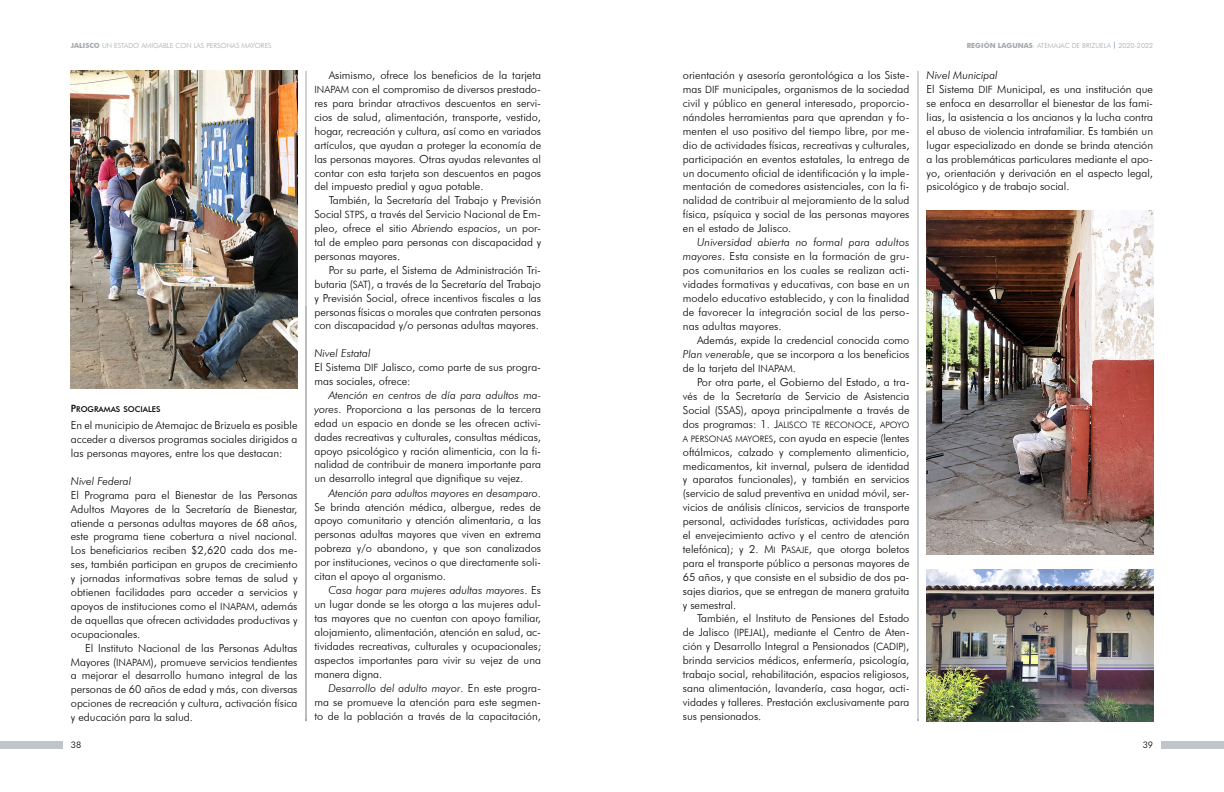
<style>
.page{position:relative;width:1224px;height:792px;background:#fff}
.page>*{position:absolute;margin:0;border:0;box-sizing:border-box;transform-origin:0 0}
.t1{font:300 11px/13.9px "Futura BT";color:#000;text-align:justify}
.t2{font:italic 300 11px "Futura BT";color:#000}
.t3{font:300 9px "Futura BT";color:#000}
.t4{font:8.8px "Futura BT Light SC800";color:#000}
.t5{font:8px "Futura BT Medium SC800";color:#000}
.t6{font:300 7px "Futura BT";color:#a0a9ad}
.s1{font-weight:700}
.s2{color:#17428b}
.s3{font-size:10px}
.s4{font-style:italic}
.s5{font-family:"Futura BT";font-weight:300;font-size:11px}
.s6{font-size:11px}
.s7{font-family:"Futura BT Light SC800";font-weight:400;font-size:8.8px}
.s8{font-family:"Futura BT Light SC800";font-weight:400}
</style>
<div class="page">
<div style="left:0;top:741px;width:63px;height:7px;background:#bfc5c8"></div>
<div style="left:1161px;top:741px;width:63px;height:7px;background:#bfc5c8"></div>
<hr style="left:306px;top:71px;width:1px;height:649px;background:#a0a9ad">
<hr style="left:918px;top:71px;width:1px;height:649px;background:#a0a9ad">
<img style="left:927px;top:569px;width:226px;height:152px">
<img style="left:71px;top:71px;width:226px;height:318px">
<img style="left:927px;top:211px;width:226px;height:343px">
<p class="t6" style="left:71px;top:41px;width:202px"><span class="s1">JALISCO</span> UN ESTADO AMIGABLE CON LAS PERSONAS MAYORES</p>
<p class="t6" style="left:967px;top:41px;width:188px"><span class="s1">REGIÓN LAGUNAS</span>: ATEMAJAC DE BRIZUELA <span class="s2">|</span> 2020-2022</p>
<p class="t5" style="left:71px;top:405px;width:91px"><span class="s3">P</span>ROGRAMAS SOCIALES</p>
<p class="t1" style="left:71px;top:418px;width:228px">En el municipio de Atemajac de Brizuela es posible acceder a diversos programas sociales dirigidos a las personas mayores, entre los que destacan:</p>
<p class="t2" style="left:71px;top:474px;width:62px">Nivel Federal</p>
<p class="t1" style="left:71px;top:488px;width:228px">El Programa para el Bienestar de las Personas Adultos Mayores de la Secretaría de Bienestar, atiende a personas adultas mayores de 68 años, este programa tiene cobertura a nivel nacional.<br>Los beneficiarios reciben $2,620 cada dos me&shy;ses, también participan en grupos de crecimiento y jornadas informativas sobre temas de salud y obtienen facilidades para acceder a servicios y apoyos de instituciones como el <span class="s3">INAPAM</span>, además de aquellas que ofrecen actividades productivas y ocupacionales.</p>
<p class="t1" style="left:71px;top:641px;width:228px;text-indent:14px">El Instituto Nacional de las Personas Adultas Mayores (<span class="s3">INAPAM</span>), promueve servicios tendientes a mejorar el desarrollo humano integral de las personas de 60 años de edad y más, con diversas opciones de recreación y cultura, activación física y educación para la salud.</p>
<p class="t1" style="left:315px;top:68px;width:228px;text-indent:14px">Asimismo, ofrece los beneficios de la tarjeta <span class="s3">INAPAM</span> con el compromiso de diversos prestado&shy;res para brindar atractivos descuentos en servi&shy;cios de salud, alimentación, transporte, vestido, hogar, recreación y cultura, así como en variados artículos, que ayudan a proteger la economía de las personas mayores. Otras ayudas relevantes al contar con esta tarjeta son descuentos en pagos del impuesto predial y agua potable.</p>
<p class="t1" style="left:315px;top:193px;width:228px;text-indent:14px">También, la Secretaría del Trabajo y Previsión Social <span class="s3">STPS</span>, a través del Servicio Nacional de Em&shy;pleo, ofrece el sitio <span class="s4">Abriendo espacios</span>, un por&shy;tal de empleo para personas con discapacidad y personas mayores.</p>
<p class="t1" style="left:315px;top:263px;width:228px;text-indent:14px">Por su parte, el Sistema de Administración Tri&shy;butaria (<span class="s3">SAT</span>), a través de la Secretaría del Trabajo y Previsión Social, ofrece incentivos fiscales a las personas físicas o morales que contraten personas con discapacidad y/o personas adultas mayores.</p>
<p class="t1" style="left:315px;top:346px;width:228px;text-align:left"><span class="s4">Nivel Estatal<br></span>El Sistema <span class="s3">DIF</span> Jalisco, como parte de sus progra&shy;mas sociales, ofrece:</p>
<p class="t1" style="left:315px;top:388px;width:228px;text-indent:14px"><span class="s4">Atención en centros de día para adultos ma&shy;yores</span>. Proporciona a las personas de la tercera edad un espacio en donde se les ofrecen activi&shy;dades recreativas y culturales, consultas médicas, apoyo psicológico y ración alimenticia, con la fi&shy;nalidad de contribuir de manera importante para un desarrollo integral que dignifique su vejez.</p>
<p class="t1" style="left:314px;top:486px;width:228px;text-indent:14px"><span class="s4">Atención para adultos mayores en desamparo</span>.<br>Se brinda atención médica, albergue, redes de apoyo comunitario y atención alimentaria, a las personas adultas mayores que viven en extrema pobreza y/o abandono, y que son canalizados por instituciones, vecinos o que directamente soli&shy;citan el apoyo al organismo.</p>
<p class="t1" style="left:314px;top:583px;width:228px;text-indent:14px"><span class="s4">Casa hogar para mujeres adultas mayores</span>. Es un lugar donde se les otorga a las mujeres adul&shy;tas mayores que no cuentan con apoyo familiar, alojamiento, alimentación, atención en salud, ac&shy;tividades recreativas, culturales y ocupacionales; aspectos importantes para vivir su vejez de una manera digna.</p>
<p class="t1" style="left:314px;top:681px;width:228px;text-indent:14px"><span class="s4">Desarrollo del adulto mayor</span>. En este progra&shy;ma se promueve la atención para este segmen&shy;to de la población a través de la capacitación,</p>
<p class="t1" style="left:683px;top:68px;width:228px">orientación y asesoría gerontológica a los Siste&shy;mas <span class="s3">DIF</span> municipales, organismos de la sociedad civil y público en general interesado, proporcio&shy;nándoles herramientas para que aprendan y fo&shy;menten el uso positivo del tiempo libre, por me&shy;dio de actividades físicas, recreativas y culturales, participación en eventos estatales, la entrega de un documento oficial de identificación y la imple&shy;mentación de comedores asistenciales, con la fi&shy;nalidad de contribuir al mejoramiento de la salud física, psíquica y social de las personas mayores en el estado de Jalisco.</p>
<p class="t1" style="left:683px;top:235px;width:228px;text-indent:14px"><span class="s4">Universidad abierta no formal para adultos mayores</span>. Esta consiste en la formación de gru&shy;pos comunitarios en los cuales se realizan acti&shy;vidades formativas y educativas, con base en un modelo educativo establecido, y con la finalidad de favorecer la integración social de las perso&shy;nas adultas mayores.</p>
<p class="t1" style="left:683px;top:333px;width:228px;text-indent:14px">Además, expide la credencial conocida como <span class="s4">Plan venerable</span>, que se incorpora a los beneficios de la tarjeta del <span class="s3">INAPAM</span>.</p>
<p class="t1" style="left:683px;top:375px;width:228px;text-indent:14px">Por otra parte, el Gobierno del Estado, a tra&shy;vés de la Secretaría de Servicio de Asistencia Social (SSAS), apoya principalmente a través de</p>
<p class="t4" style="left:683px;top:419px;width:228px"><span class="s5">dos programas: 1.</span> <span class="s6">J</span>ALISCO TE RECONOCE<span class="s5">,</span> APOYO</p>
<p class="t1" style="left:683px;top:431px;width:228px"><span class="s7">A PERSONAS MAYORES</span>, con ayuda en especie (lentes oftálmicos, calzado y complemento alimenticio, medicamentos, kit invernal, pulsera de identidad y aparatos funcionales), y también en servicios (servicio de salud preventiva en unidad móvil, ser&shy;vicios de análisis clínicos, servicios de transporte personal, actividades turísticas, actividades para el envejecimiento activo y el centro de atención telefónica); y 2. <span class="s8">M</span><span class="s7">I</span> <span class="s8">P</span><span class="s7">ASAJE</span>, que otorga boletos para el transporte público a personas mayores de 65 años, y que consiste en el subsidio de dos pa&shy;sajes diarios, que se entregan de manera gratuita y semestral.</p>
<p class="t1" style="left:683px;top:612px;width:228px;text-indent:14px">También, el Instituto de Pensiones del Estado de Jalisco (<span class="s3">IPEJAL</span>), mediante el Centro de Aten&shy;ción y Desarrollo Integral a Pensionados (<span class="s3">CADIP)</span>, brinda servicios médicos, enfermería, psicología, trabajo social, rehabilitación, espacios religiosos, sana alimentación, lavandería, casa hogar, acti&shy;vidades y talleres. Prestación exclusivamente para sus pensionados.</p>
<p class="t1" style="left:927px;top:68px;width:228px;text-align:left"><span class="s4">Nivel Municipal<br></span>El Sistema <span class="s3">DIF</span> Municipal, es una institución que se enfoca en desarrollar el bienestar de las fami&shy;lias, la asistencia a los ancianos y la lucha contra el abuso de violencia intrafamiliar. Es también un lugar especializado en donde se brinda atención a las problemáticas particulares mediante el apo&shy;yo, orientación y derivación en el aspecto legal, psicológico y de trabajo social.</p>
<p class="t3" style="left:71px;top:739px;width:12px">38</p>
<p class="t3" style="left:1143px;top:739px;width:12px">39</p>
</div>
